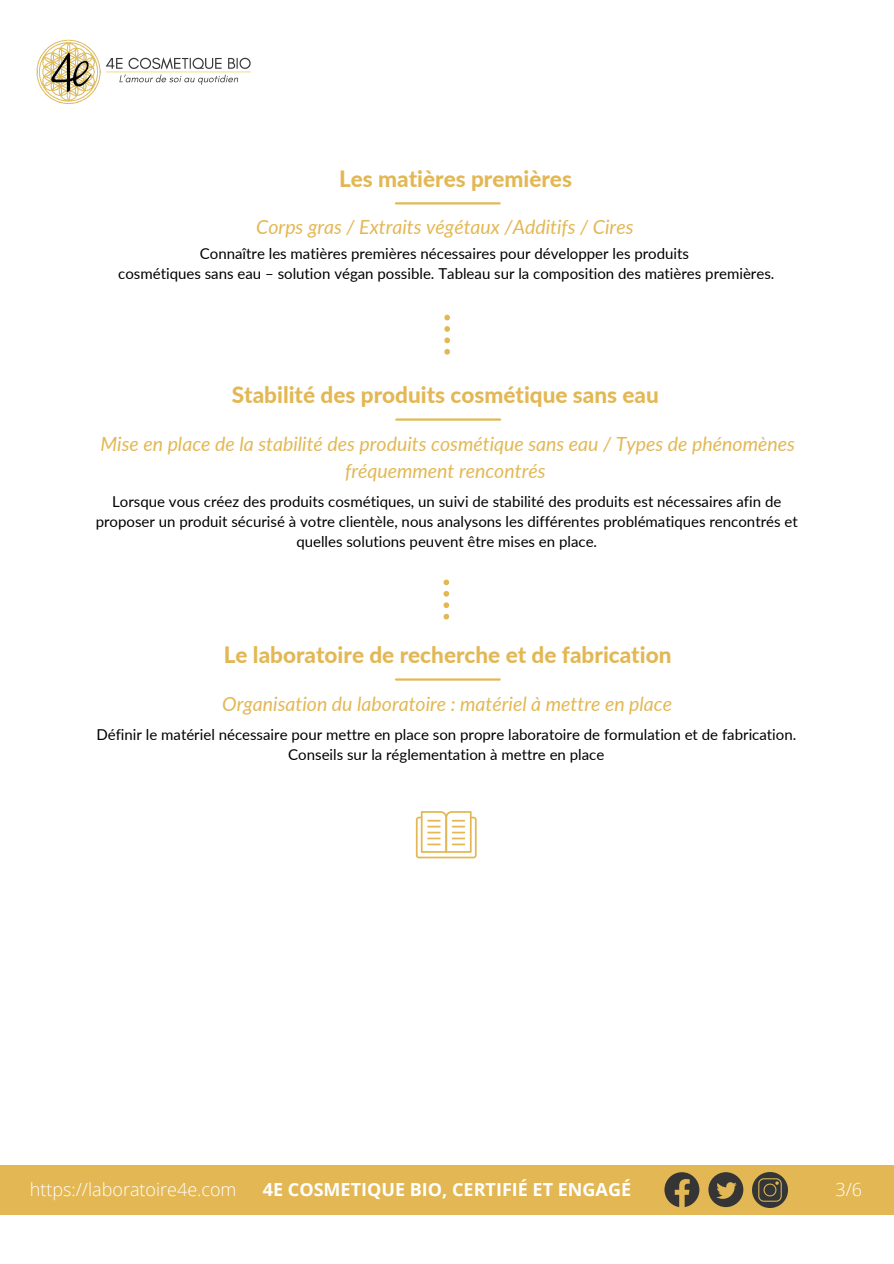
<style>
.page{position:relative;width:894px;height:1264px;background:#fff}
.page>*{position:absolute;margin:0;border:0;box-sizing:border-box;transform-origin:0 0}
.t1{font:800 22.5px "Lato";color:#e3b854}
.t2{font:italic 19.5px/27px "Lato";color:#e3b854;text-align:center}
.t3{font:700 18px "Open Sans";color:#fff}
.t4{font:300 18px "Open Sans";color:#fff}
.t5{font:15px/20.2px "Lato";color:#000;text-align:center}
</style>
<div class="page">
<img style="left:36px;top:39px;width:215px;height:65px">
<div style="left:0;top:1165px;width:893px;height:49px;background:#e3b854"></div>
<svg style="left:664px;top:1172px;width:35px;height:35px"></svg>
<svg style="left:708px;top:1172px;width:35px;height:35px"></svg>
<img style="left:752px;top:1172px;width:35px;height:35px">
<svg style="left:444px;top:315px;width:6px;height:39px"></svg>
<hr style="left:396px;top:202px;width:103px;height:2px;background:#e3b854">
<hr style="left:396px;top:418px;width:104px;height:2px;background:#e3b854">
<svg style="left:443px;top:579px;width:6px;height:40px"></svg>
<hr style="left:396px;top:678px;width:103px;height:2px;background:#e3b854">
<svg style="left:416px;top:811px;width:60px;height:47px"></svg>
<p class="t1" style="left:339px;top:164px;width:234px">Les matières premières</p>
<p class="t2" style="left:256px;top:213px;width:378px">Corps gras / Extraits végétaux /Additifs / Cires</p>
<p class="t5" style="left:200px;top:243px;width:490px">Connaître les matières premières nécessaires pour développer les produits</p>
<p class="t5" style="left:118px;top:263px;width:657px">cosmétiques sans eau – solution végan possible. Tableau sur la composition des matières premières.</p>
<p class="t1" style="left:232px;top:381px;width:428px">Stabilité des produits cosmétique sans eau</p>
<p class="t2" style="left:100px;top:429px;width:695px">Mise en place de la stabilité des produits cosmétique sans eau / Types de phénomènes fréquemment rencontrés</p>
<p class="t5" style="left:96px;top:491px;width:703px">Lorsque vous créez des produits cosmétiques, un suivi de stabilité des produits est nécessaires afin de proposer un produit sécurisé à votre clientèle, nous analysons les différentes problématiques rencontrés et quelles solutions peuvent être mises en place.</p>
<p class="t1" style="left:224px;top:640px;width:449px">Le laboratoire de recherche et de fabrication</p>
<p class="t2" style="left:222px;top:689px;width:451px">Organisation du laboratoire : matériel à mettre en place</p>
<p class="t5" style="left:96px;top:723px;width:701px">Définir le matériel nécessaire pour mettre en place son propre laboratoire de formulation et de fabrication.<br>Conseils sur la réglementation à mettre en place</p>
<p class="t4" style="left:30px;top:1177px;width:208px">https://laboratoire4e.com</p>
<p class="t3" style="left:263px;top:1177px;width:370px">4E COSMETIQUE BIO, CERTIFIÉ ET ENGAGÉ</p>
<p class="t4" style="left:835px;top:1177px;width:28px">3/6</p>
</div>
